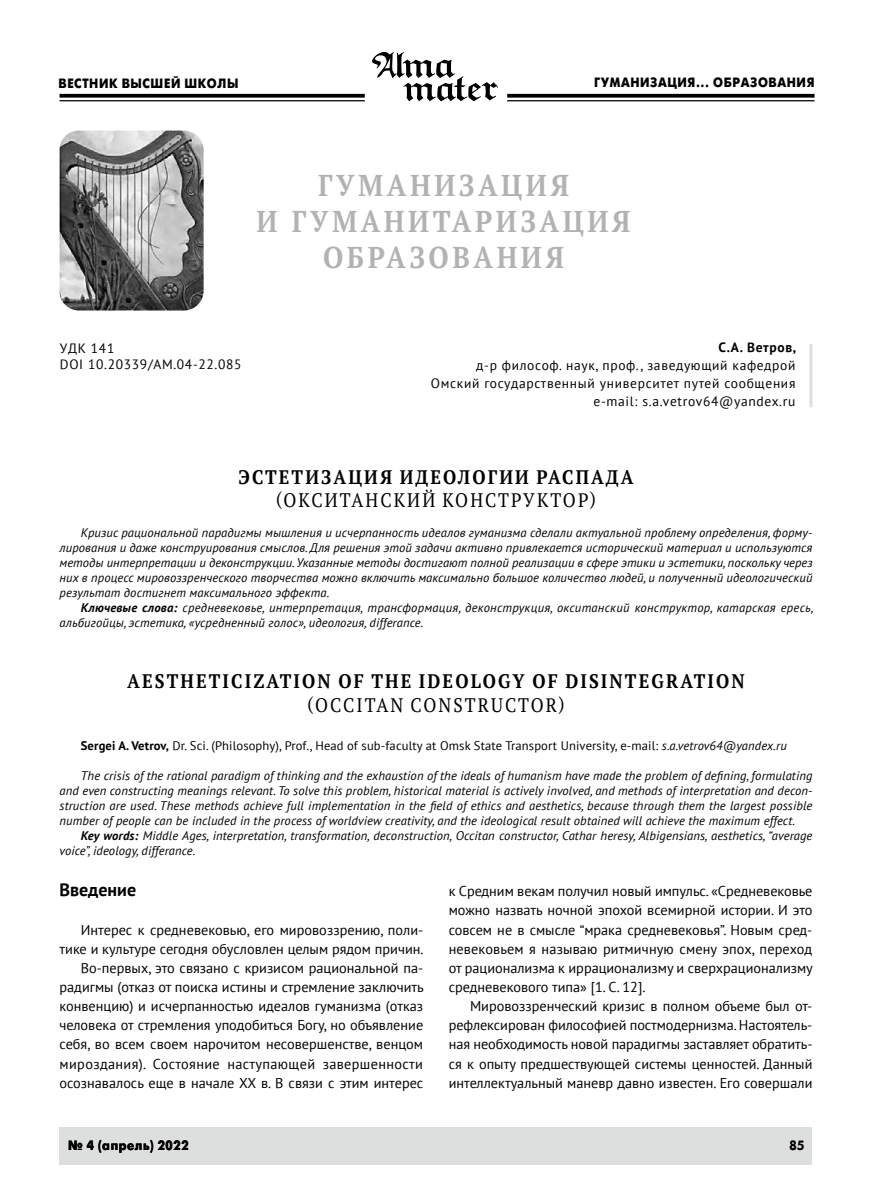
<style>
.page{position:relative;width:872px;height:1191px;background:#fff}
.page>*{position:absolute;margin:0;border:0;box-sizing:border-box;transform-origin:0 0}
.t1{font:700 30px/36px "PT Serif";letter-spacing:.13em;color:#b1b2b3;text-align:center;scale:.9 1}
.t2{font:700 19.5px "PT Serif";letter-spacing:.12em;color:#000;scale:.9 1}
.t3{font:19.5px "PT Serif";letter-spacing:.12em;color:#000;scale:.9 1}
.t4{font:700 18px "PT Sans";color:#000}
.t5{font:14.25px/19.2px "PT Sans";color:#000;text-align:justify}
.t6{font:13.5px/18px "PT Sans";letter-spacing:.05em;color:#000;text-align:right}
.t7{font:13.5px "Futuris XC";letter-spacing:.05em;color:#000;scale:.9 1}
.t8{font:700 13.5px "PT Sans";letter-spacing:.05em;color:#000}
.t9{font:italic 12.45px/15px "PT Sans";letter-spacing:.01em;color:#000;text-align:justify}
.t10{font:12.45px "PT Sans";letter-spacing:.01em;color:#000}
.s1{font-weight:700}
.s2{font-style:italic}
</style>
<div class="page">
<div style="left:59px;top:1127px;width:753px;height:37px;background:#dddede"></div>
<svg style="left:60px;top:94px;width:305px;height:4px"></svg>
<hr style="left:60px;top:100px;width:305px;height:1px;background:#000">
<svg style="left:507px;top:94px;width:307px;height:4px"></svg>
<hr style="left:507px;top:100px;width:307px;height:1px;background:#000">
<svg style="left:372px;top:52px;width:126px;height:49px"></svg>
<img style="left:59px;top:131px;width:145px;height:179px">
<hr style="left:809px;top:344px;width:3px;height:63px;background:#dfdfe0">
<p class="t7" style="left:58px;top:76px;width:201px">ВЕСТНИК ВЫСШЕЙ ШКОЛЫ</p>
<p class="t7" style="left:594px;top:75px;width:246px">ГУМАНИЗАЦИЯ... ОБРАЗОВАНИЯ</p>
<h1 class="t1" style="left:257px;top:167px;width:417px">ГУМАНИЗАЦИЯ<br>И ГУМАНИТАРИЗАЦИЯ<br>ОБРАЗОВАНИЯ</h1>
<p class="t6" style="left:60px;top:340px;width:183px;line-height:16.2px;text-align:left">УДК 141<br>DOI 10.20339/AM.04-22.085</p>
<p class="t8" style="left:718px;top:339px;width:79px">С.А. Ветров,</p>
<p class="t6" style="left:431px;top:356px;width:366px">д-р философ. наук, проф., заведующий кафедрой<br>Омский государственный университет путей сообщения e-mail: s.a.vetrov64@yandex.ru</p>
<h2 class="t2" style="left:238px;top:464px;width:440px">ЭСТЕТИЗАЦИЯ ИДЕОЛОГИИ РАСПАДА</h2>
<h2 class="t3" style="left:276px;top:488px;width:357px">(ОКСИТАНСКИЙ КОНСТРУКТОР)</h2>
<p class="t9" style="left:60px;top:525px;width:754px;text-indent:21px">Кризис рациональной парадигмы мышления и исчерпанность идеалов гуманизма сделали актуальной проблему определения, форму&shy;лирования и даже конструирования смыслов. Для решения этой задачи активно привлекается исторический материал и используются методы интерпретации и деконструкции. Указанные методы достигают полной реализации в сфере этики и эстетики, поскольку через них в процесс мировоззренческого творчества можно включить максимально большое количество людей, и полученный идеологический результат достигнет максимального эффекта.</p>
<p class="t9" style="left:60px;top:600px;width:755px;text-indent:21px"><span class="s1">Ключевые слова:</span> средневековье, интерпретация, трансформация, деконструкция, окситанский конструктор, катарская ересь, альбигойцы, эстетика, «усредненный голос», идеология, differance.</p>
<h2 class="t2" style="left:127px;top:668px;width:687px">AESTHETICIZATION OF THE IDEOLOGY OF DISINTEGRATION</h2>
<h2 class="t3" style="left:307px;top:692px;width:287px">(OCCITAN CONSTRUCTOR)</h2>
<p class="t10" style="left:81px;top:737px;width:707px"><span class="s1">Sergei A. Vetrov,</span> Dr. Sci. (Philosophy), Prof., Head of sub-faculty at Omsk State Transport University, e-mail: <span class="s2">s.a.vetrov64@yandex.ru</span></p>
<p class="t9" style="left:60px;top:768px;width:754px;text-indent:21px">The crisis of the rational paradigm of thinking and the exhaustion of the ideals of humanism have made the problem of defining, formulating and even constructing meanings relevant. To solve this problem, historical material is actively involved, and methods of interpretation and decon&shy;struction are used. These methods achieve full implementation in the field of ethics and aesthetics, because through them the largest possible number of people can be included in the process of worldview creativity, and the ideological result obtained will achieve the maximum effect.</p>
<p class="t9" style="left:60px;top:827px;width:754px;text-indent:21px"><span class="s1">Key words:</span> Middle Ages, interpretation, transformation, deconstruction, Occitan constructor, Cathar heresy, Albigensians, aesthetics, “average voice”, ideology, differance.</p>
<h3 class="t4" style="left:60px;top:878px;width:78px">Введение</h3>
<p class="t5" style="left:60px;top:919px;width:366px;text-align:right">Интерес к средневековью, его мировоззрению, поли&shy;тике и культуре сегодня обусловлен целым рядом причин.<br>Во-первых, это связано с кризисом рациональной па&shy;радигмы (отказ от поиска истины и стремление заключить конвенцию) и исчерпанностью идеалов гуманизма (отказ человека от стремления уподобиться Богу, но объявление себя, во всем своем нарочитом несовершенстве, венцом мироздания). Состояние наступающей завершенности осознавалось еще в начале XX в. В связи с этим интерес</p>
<p class="t5" style="left:449px;top:881px;width:366px">к Средним векам получил новый импульс. «Средневековье можно назвать ночной эпохой всемирной истории. И это совсем не в смысле “мрака средневековья”. Новым сред&shy;невековьем я называю ритмичную смену эпох, переход от рационализма к иррационализму и сверхрационализму средневекового типа» [1. С. 12].</p>
<p class="t5" style="left:449px;top:996px;width:365px;text-indent:21px">Мировоззренческий кризис в полном объеме был от&shy;рефлексирован философией постмодернизма. Настоятель&shy;ная необходимость новой парадигмы заставляет обратить&shy;ся к опыту предшествующей системы ценностей. Данный интеллектуальный маневр давно известен. Его совершали</p>
<p class="t7" style="left:68px;top:1138px;width:135px">№ 4 (апрель) 2022</p>
<p class="t7" style="left:789px;top:1138px;width:18px">85</p>
</div>
